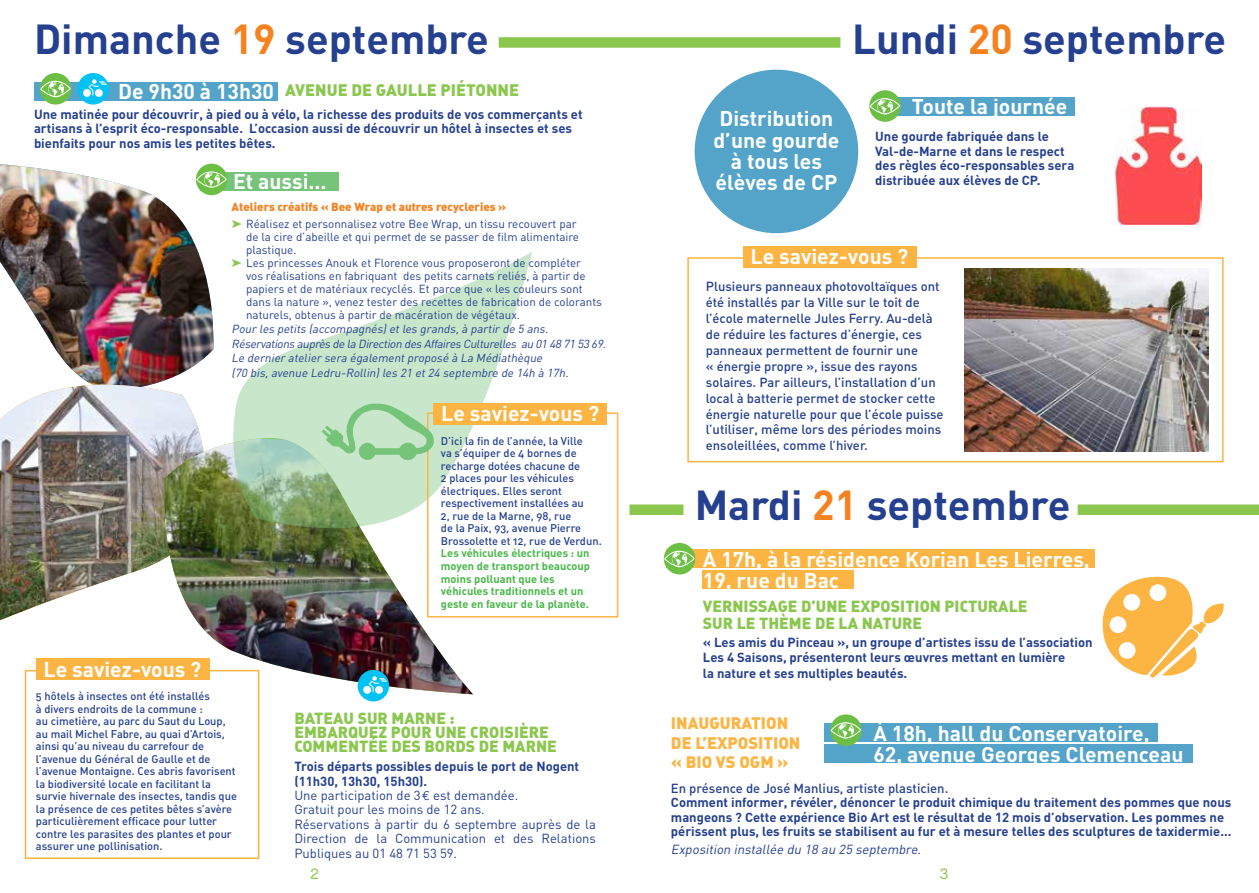
<style>
.page{position:relative;width:1259px;height:893px;background:#fff}
.page>*{position:absolute;margin:0;border:0;box-sizing:border-box;transform-origin:0 0}
.t1{font:700 41.4px "DIN";color:#25408f}
.t2{font:700 21.15px/21.5px "DIN";color:#fff}
.t3{font:16.5px/19.5px "DIN Black Alternate";color:#fcb442}
.t4{font:16.5px "DIN Black Alternate";color:#8bc74f}
.t5{font:15.9px/14.4px "DIN Black Alternate";color:#8bc74f}
.t6{font:15px "Chalet London Nineteen Sixty";color:#8bc74f}
.t7{font:700 13.05px/14.4px "DIN";color:#25408f}
.t8{font:13.05px/15.9px "DIN Medium Alternate";color:#25408f}
.t9{font:13.05px/14.4px "DIN";color:#25408f}
.t10{font:italic 13.05px "DIN";color:#25408f}
.t11{font:11.55px "DIN";color:#25408f}
.t12{font:italic 11.55px/14.4px "DIN";color:#25408f}
.t13{font:11.55px "DIN Black Alternate";color:#f58220}
.t14{font:11.1px/12.6px "DIN Medium Alternate";color:#25408f}
.t15{font:700 11.1px/12.6px "DIN";color:#48b749}
.s1{color:#f58220}
.s2{color:#8bc74f}
.s3{font-weight:700}
.s4{font-family:"Euro Mono"}
</style>
<div class="page">
<img style="left:0;top:164px;width:220px;height:193px">
<img style="left:0;top:357px;width:206px;height:264px">
<img style="left:0;top:385px;width:206px;height:235px">
<img style="left:153px;top:439px;width:320px;height:255px">
<svg style="left:230px;top:252px;width:302px;height:280px"></svg>
<div style="left:34px;top:82px;width:244px;height:18px;background:#54a4c9"></div>
<div style="left:25px;top:670px;width:234px;height:189px;border:2px solid #fcb442"></div>
<div style="left:36px;top:658px;width:174px;height:22px;background:#fcb442"></div>
<div style="left:499px;top:37px;width:341px;height:11px;background:#8bc74f"></div>
<div style="left:629px;top:504px;width:54px;height:11px;background:#8bc74f"></div>
<div style="left:1077px;top:504px;width:182px;height:11px;background:#8bc74f"></div>
<div style="left:694px;top:70px;width:164px;height:163px;background:#54a4c9;border-radius:50%"></div>
<div style="left:875px;top:97px;width:200px;height:19px;background:#54a4c9"></div>
<div style="left:687px;top:257px;width:536px;height:205px;border:2px solid #fcb442"></div>
<div style="left:743px;top:246px;width:173px;height:21px;background:#fcb442"></div>
<img style="left:964px;top:269px;width:244px;height:182px">
<img style="left:1115px;top:106px;width:86px;height:119px">
<div style="left:666px;top:549px;width:428px;height:19px;background:#fcb442"></div>
<div style="left:703px;top:570px;width:151px;height:19px;background:#fcb442"></div>
<svg style="left:1102px;top:576px;width:122px;height:102px"></svg>
<div style="left:40px;top:73px;width:31px;height:32px;background:#6cbe45;border-radius:50%"></div>
<img style="left:45px;top:81px;width:21px;height:14px">
<div style="left:41px;top:81px;width:29px;height:16px;border:1px solid #fff;border-radius:50%"></div>
<div style="left:77px;top:73px;width:32px;height:32px;background:#00c2f4;border-radius:50%"></div>
<div style="left:83px;top:89px;width:8px;height:8px;background:#fff;border-radius:50%"></div>
<svg style="left:88px;top:79px;width:18px;height:17px"></svg>
<div style="left:358px;top:670px;width:31px;height:31px;background:#00c2f4;border-radius:50%"></div>
<div style="left:363px;top:686px;width:8px;height:8px;background:#fff;border-radius:50%"></div>
<svg style="left:368px;top:676px;width:19px;height:17px"></svg>
<svg style="left:869px;top:90px;width:32px;height:32px"></svg>
<img style="left:874px;top:98px;width:21px;height:17px">
<div style="left:870px;top:98px;width:30px;height:16px;border:1px solid #fff;border-radius:50%"></div>
<div style="left:664px;top:543px;width:31px;height:31px;background:#6cbe45;border-radius:50%"></div>
<img style="left:669px;top:551px;width:21px;height:14px">
<div style="left:664px;top:551px;width:30px;height:16px;border:1px solid #fff;border-radius:50%"></div>
<div style="left:201px;top:172px;width:138px;height:19px;background:#76c37a"></div>
<div style="left:824px;top:723px;width:334px;height:19px;background:#54a4c9"></div>
<div style="left:824px;top:744px;width:368px;height:19px;background:#54a4c9"></div>
<div style="left:427px;top:412px;width:191px;height:205px;border:2px solid #fcb442"></div>
<svg style="left:830px;top:714px;width:32px;height:32px"></svg>
<img style="left:835px;top:722px;width:21px;height:17px">
<div style="left:831px;top:722px;width:30px;height:16px;border:1px solid #fff;border-radius:50%"></div>
<div style="left:196px;top:164px;width:31px;height:31px;background:#6cbe45;border-radius:50%"></div>
<img style="left:201px;top:173px;width:21px;height:15px">
<div style="left:196px;top:171px;width:30px;height:16px;border:1px solid #fff;border-radius:50%"></div>
<div style="left:434px;top:403px;width:173px;height:21px;background:#fcb442"></div>
<img style="left:308px;top:398px;width:137px;height:65px">
<h1 class="t1" style="left:34px;top:12px;width:456px">Dimanche <span class="s1">19</span> septembre</h1>
<h1 class="t1" style="left:852px;top:12px;width:375px">Lundi <span class="s1">20</span> septembre</h1>
<h2 class="t2" style="left:118px;top:80px;width:157px">De 9h30 à 13h30</h2>
<p class="t4" style="left:285px;top:79px;width:236px">AVENUE DE GAULLE PIÉTONNE</p>
<p class="t7" style="left:34px;top:106px;width:550px">Une matinée pour découvrir, à pied ou à vélo, la richesse des produits de vos commerçants et artisans à l’esprit éco-responsable. L’occasion aussi de découvrir un hôtel à insectes et ses bienfaits pour nos amis les petites bêtes.</p>
<h2 class="t2" style="left:233px;top:169px;width:95px">Et aussi...</h2>
<p class="t13" style="left:232px;top:199px;width:276px">ATELIERS CRÉATIFS « BEE WRAP ET AUTRES RECYCLERIES »</p>
<p class="t11" style="left:232px;top:216px;width:346px"><span class="s2">➤</span> Réalisez et personnalisez votre Bee Wrap, un tissu recouvert par</p>
<p class="t11" style="left:246px;top:229px;width:334px">de la cire d’abeille et qui permet de se passer de film alimentaire</p>
<p class="t11" style="left:246px;top:242px;width:52px">plastique.</p>
<p class="t11" style="left:232px;top:255px;width:351px"><span class="s2">➤</span> Les princesses Anouk et Florence vous proposeront de compléter</p>
<p class="t11" style="left:246px;top:268px;width:341px">vos réalisations en fabriquant des petits carnets reliés, à partir de</p>
<p class="t11" style="left:246px;top:281px;width:338px">papiers et de matériaux recyclés. Et parce que « les couleurs sont</p>
<p class="t11" style="left:246px;top:294px;width:357px">dans la nature », venez tester des recettes de fabrication de colorants</p>
<p class="t11" style="left:246px;top:307px;width:275px">naturels, obtenus à partir de macération de végétaux.</p>
<p class="t12" style="left:232px;top:322px;width:378px">Pour les petits (accompagnés)etles grands,à partir de 5 ans.<br>Réservations auprès de la Direction des Affaires Culturelles au 01 48 71 53 69.<br>Le dernier atelier sera égalementproposé à La Médiathèque<br>(70 bis,avenue Ledru-Rollin)les 21 et24 septembre de 14h à 17h.</p>
<h2 class="t2" style="left:441px;top:402px;width:159px">Le saviez-vous ?</h2>
<h2 class="t2" style="left:44px;top:657px;width:159px">Le saviez-vous ?</h2>
<p class="t14" style="left:36px;top:689px;width:202px">5 hôtels à insectes ont été installés<br>à divers endroits de la commune :<br>au cimetière, au parc du Saut du Loup, au mail Michel Fabre, au quai d’Artois, ainsi qu’au niveau du carrefour de l’avenue du Général de Gaulle et de l’avenue Montaigne. Ces abris favorisent la biodiversité locale en facilitant la survie hivernale des insectes, tandis que la présence de ces petites bêtes s’avère particulièrement efficace pour lutter contre les parasites des plantes et pour assurer une pollinisation.</p>
<p class="t14" style="left:441px;top:434px;width:162px">D’ici la fin de l’année, la Ville<br>va s’équiper de 4 bornes de recharge dotées chacune de<br>2 places pour les véhicules électriques. Elles seront respectivement installées au<br>2, rue de la Marne, 98, rue<br>de la Paix, 93, avenue Pierre<br>Brossolette et 12, rue de Verdun.</p>
<p class="t15" style="left:441px;top:547px;width:151px">Les véhicules électriques : un moyen de transport beaucoup moins polluant que les véhicules traditionnels et un geste en faveur de la planète.</p>
<p class="t5" style="left:294px;top:710px;width:162px">BATEAU SUR MARNE :<br>EMB</p>
<p class="t5" style="left:294px;top:724px;width:264px;text-indent:33px">ARQUEZ POUR UNE CROISIÈRE<br>COMM ENTÉE DES BORDS DE MARNE</p>
<p class="t9" style="left:294px;top:759px;width:303px"><span class="s3">Trois départs possibles depuis le port de Nogent (11h30, 13h30, 15h30).<br></span>Une participation de 3<span class="s4">€</span> est demandée.<br>Gratuit pour les moins de 12 ans.<br>Réservations à partir du 6 septembre auprès de la Direction de la Communication et des Relations Publiques au 01 48 71 53 59.</p>
<h2 class="t2" style="left:713px;top:107px;width:128px;text-align:center">Distribution d’une gourde à tous les élèves de CP</h2>
<h2 class="t2" style="left:912px;top:95px;width:157px">Toute la journée</h2>
<p class="t7" style="left:875px;top:129px;width:201px">Une gourde fabriquée dans le<br>Val-de-Marne et dans le respect des règles éco-responsables sera distribuée aux élèves de CP.</p>
<h2 class="t2" style="left:750px;top:245px;width:159px">Le saviez-vous ?</h2>
<p class="t8" style="left:706px;top:278px;width:239px">Plusieurs panneaux photovoltaïques ont été installés par la Ville sur le toit de l’école maternelle Jules Ferry. Au-delà de réduire les factures d’énergie, ces panneaux permettent de fournir une<br>« énergie propre », issue des rayons solaires. Par ailleurs, l’installation d’un local à batterie permet de stocker cette énergie naturelle pour que l’école puisse l’utiliser, même lors des périodes moins ensoleillées, comme l’hiver.</p>
<h1 class="t1" style="left:694px;top:478px;width:377px">Mardi <span class="s1">21</span> septembre</h1>
<h2 class="t2" style="left:703px;top:547px;width:388px">À 17h, à la résidence Korian Les Lierres,<br>19, rue du Bac</h2>
<p class="t5" style="left:703px;top:596px;width:326px;line-height:17.4px">VERNISSAGE D’UNE EXPOSITION PICTURALE<br>SUR LE THÈME DE LA NATURE</p>
<p class="t7" style="left:703px;top:633px;width:391px;line-height:15.9px">« Les amis du Pinceau », un groupe d’artistes issu de l’association<br>Les 4 Saisons, présenteront leurs œuvres mettant en lumière<br>la nature et ses multiples beautés.</p>
<p class="t3" style="left:671px;top:713px;width:131px">INAUGURATION<br>DE L’EXPOSITION « BIO VS OGM »</p>
<h2 class="t2" style="left:873px;top:721px;width:312px">À 18h, hall du Conservatoire,<br>62, avenue Georges Clemenceau</h2>
<p class="t8" style="left:671px;top:780px;width:279px">En présence de José Manlius, artiste plasticien.</p>
<p class="t7" style="left:671px;top:795px;width:562px">Comment informer, révéler, dénoncer le produit chimique du traitement des pommes que nous mangeons ? Cette expérience Bio Art est le résultat de 12 mois d’observation. Les pommes ne périssent plus, les fruits se stabilisent au fur et à mesure telles des sculptures de taxidermie...</p>
<p class="t10" style="left:671px;top:841px;width:254px">Exposition installée du 18 au 25 septembre.</p>
<p class="t6" style="left:310px;top:864px;width:10px">2</p>
<p class="t6" style="left:940px;top:864px;width:10px">3</p>
</div>
